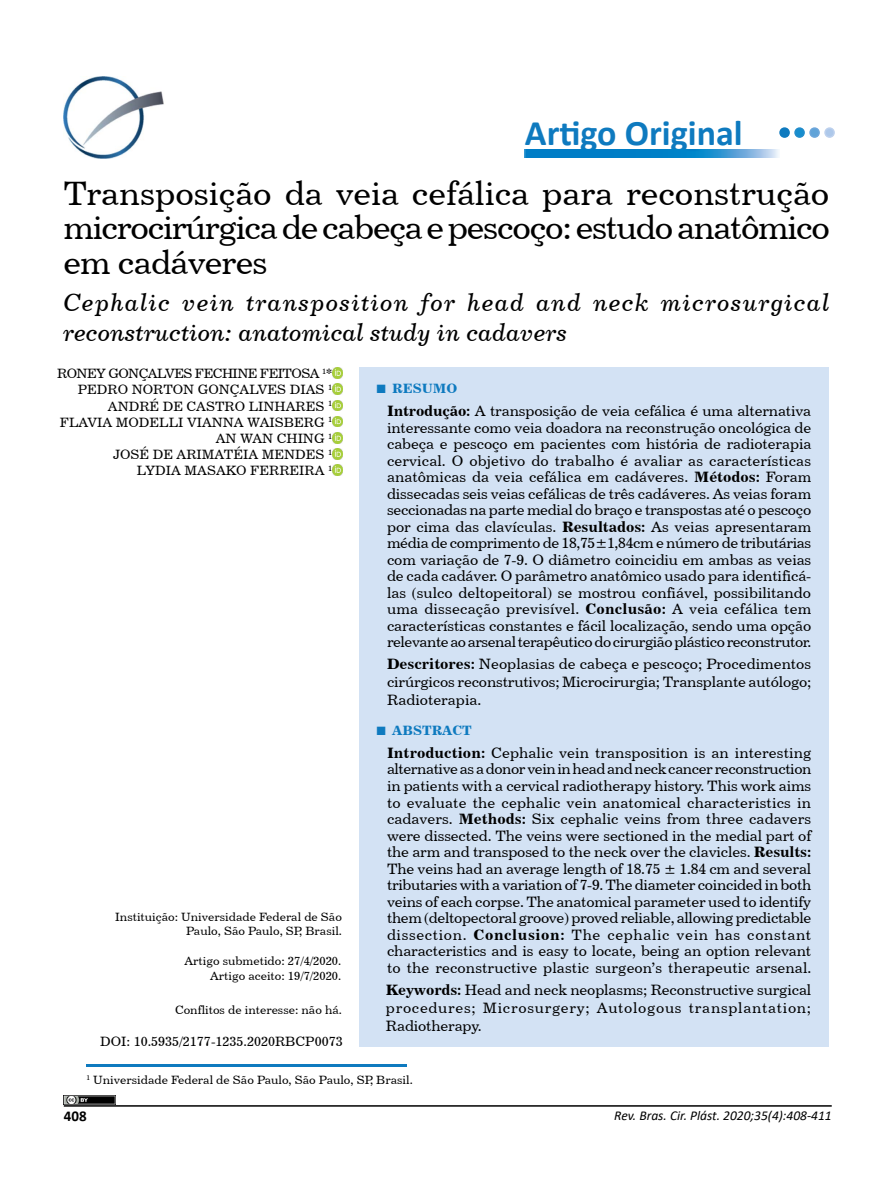
<style>
.page{position:relative;width:893px;height:1191px;background:#fff}
.page>*{position:absolute;margin:0;border:0;box-sizing:border-box;transform-origin:0 0}
.t1{font:700 36px "Calibri";color:#0e7abf}
.t2{font:33.75px/34.5px "Century 731 BT Roman A";letter-spacing:-.04em;color:#000;text-align:justify}
.t3{font:24.75px/29.7px "Century 731 BT Italic A";letter-spacing:.05em;color:#000}
.t4{font:15px/16.5px "Century 731 BT Roman A";letter-spacing:-.005em;color:#000;text-align:justify}
.t5{font:700 15px "Calibri";color:#000}
.t6{font:13.5px/16.2px "Century 731 BT Roman A";color:#000;text-align:right}
.t7{font:italic 13.5px "Calibri";color:#000}
.t8{font:13.5px "Century 731 BT Bold A";color:#0e7abf}
.t9{font:12px/14.4px "Century 731 BT Roman A";color:#000;text-align:right}
.s1{font-family:"Times New Roman";font-weight:700;font-size:18px}
.s2{font-family:"Century 731 BT Bold A"}
</style>
<div class="page">
<hr style="left:64px;top:1105px;width:768px;height:1px;background:#000">
<svg style="left:332px;top:367px;width:11px;height:11px"></svg>
<svg style="left:332px;top:384px;width:11px;height:10px"></svg>
<svg style="left:332px;top:400px;width:11px;height:59px"></svg>
<svg style="left:332px;top:465px;width:11px;height:10px"></svg>
<img style="left:63px;top:77px;width:101px;height:82px">
<img style="left:64px;top:1095px;width:51px;height:9px">
<img style="left:524px;top:150px;width:255px;height:7px">
<div style="left:780px;top:128px;width:9px;height:9px;background:#0e7abf;border-radius:50%"></div>
<div style="left:779px;top:127px;width:11px;height:11px;border:2px solid #0e7abf;border-radius:50%"></div>
<div style="left:795px;top:128px;width:9px;height:9px;background:#168ece;border-radius:50%"></div>
<div style="left:794px;top:127px;width:11px;height:11px;border:2px solid #228ccb;border-radius:50%"></div>
<div style="left:810px;top:128px;width:9px;height:9px;background:#60a3d8;border-radius:50%"></div>
<div style="left:809px;top:127px;width:11px;height:11px;border:2px solid #6ca6db;border-radius:50%"></div>
<div style="left:825px;top:128px;width:9px;height:9px;background:#adc8ea;border-radius:50%"></div>
<div style="left:824px;top:127px;width:11px;height:11px;border:2px solid #bcd0ed;border-radius:50%"></div>
<div style="left:359px;top:367px;width:470px;height:679px;background:#d3e2f4"></div>
<hr style="left:86px;top:1064px;width:321px;height:2px;background:#0e7abf">
<h1 class="t1" style="left:525px;top:108px;width:219px">Artigo Original</h1>
<h2 class="t2" style="left:63px;top:175px;width:768px">Transposição da veia cefálica para reconstrução microcirúrgica de cabeça e pescoço: estudo anatômico em cadáveres</h2>
<h3 class="t3" style="left:63px;top:287px;width:768px">Cephalic vein transposition for head and neck microsurgical reconstruction: anatomical study in cadavers</h3>
<p class="t6" style="left:57px;top:365px;width:277px">RONEY GONÇALVES FECHINE FEITOSA <sup>1</sup>*<br>PEDRO NORTON GONÇALVES DIAS <sup>1<br></sup>ANDRÉ DE CASTRO LINHARES <sup>1<br></sup>FLAVIA MODELLI VIANNA WAISBERG <sup>1<br></sup>AN WAN CHING <sup>1<br></sup>JOSÉ DE ARIMATÉIA MENDES <sup>1<br></sup>LYDIA MASAKO FERREIRA <sup>1</sup></p>
<p class="t9" style="left:115px;top:909px;width:228px">Instituição: Universidade Federal de São<br>Paulo, São Paulo, SP, Brasil.</p>
<p class="t9" style="left:184px;top:953px;width:158px">Artigo submetido: 27/4/2020.<br>Artigo aceito: 19/7/2020.</p>
<p class="t9" style="left:175px;top:1002px;width:168px">Conflitos de interesse: não há.</p>
<p class="t6" style="left:100px;top:1032px;width:244px">DOI: 10.5935/2177-1235.2020RBCP0073</p>
<p class="t8" style="left:376px;top:380px;width:83px"><span class="s1">■</span> RESUMO</p>
<p class="t4" style="left:387px;top:402px;width:426px"><span class="s2">Introdução:</span> A transposição de veia cefálica é uma alternativa interessante como veia doadora na reconstrução oncológica de cabeça e pescoço em pacientes com história de radioterapia cervical. O objetivo do trabalho é avaliar as características anatômicas da veia cefálica em cadáveres. <span class="s2">Métodos:</span> Foram dissecadas seis veias cefálicas de três cadáveres. As veias foram seccionadas na parte medial do braço e transpostas até o pescoço por cima das clavículas. <span class="s2">Resultados:</span> As veias apresentaram média de comprimento de 18,75±1,84cm e número de tributárias com variação de 7-9. O diâmetro coincidiu em ambas as veias de cada cadáver. O parâmetro anatômico usado para identificá&shy;las (sulco deltopeitoral) se mostrou confiável, possibilitando uma dissecação previsível. <span class="s2">Conclusão:</span> A veia cefálica tem características constantes e fácil localização, sendo uma opção relevante ao arsenal terapêutico do cirurgião plástico reconstrutor.</p>
<p class="t4" style="left:387px;top:655px;width:426px;line-height:18px"><span class="s2">Descritores:</span> Neoplasias de cabeça e pescoço; Procedimentos cirúrgicos reconstrutivos; Microcirurgia; Transplante autólogo; Radioterapia.</p>
<p class="t8" style="left:376px;top:722px;width:98px"><span class="s1">■</span> ABSTRACT</p>
<p class="t4" style="left:387px;top:744px;width:426px"><span class="s2">Introduction:</span> Cephalic vein transposition is an interesting alternative as a donor vein in head and neck cancer reconstruction in patients with a cervical radiotherapy history. This work aims to evaluate the cephalic vein anatomical characteristics in cadavers. <span class="s2">Methods:</span> Six cephalic veins from three cadavers were dissected. The veins were sectioned in the medial part of the arm and transposed to the neck over the clavicles. <span class="s2">Results:<br></span>The veins had an average length of 18.75 ± 1.84 cm and several tributaries with a variation of 7-9. The diameter coincided in both veins of each corpse. The anatomical parameter used to identify them (deltopectoral groove) proved reliable, allowing predictable dissection. <span class="s2">Conclusion:</span> The cephalic vein has constant characteristics and is easy to locate, being an option relevant to the reconstructive plastic surgeon’s therapeutic arsenal.</p>
<p class="t4" style="left:386px;top:980px;width:427px;line-height:18px"><span class="s2">Keywords:</span> Head and neck neoplasms; Reconstructive surgical procedures; Microsurgery; Autologous transplantation; Radiotherapy.</p>
<p class="t9" style="left:86px;top:1072px;width:328px"><sup>1</sup> Universidade Federal de São Paulo, São Paulo, SP, Brasil.</p>
<p class="t5" style="left:64px;top:1105px;width:24px">408</p>
<p class="t7" style="left:614px;top:1106px;width:219px">Rev. Bras. Cir. Plást. 2020;35(4):408-411</p>
</div>
